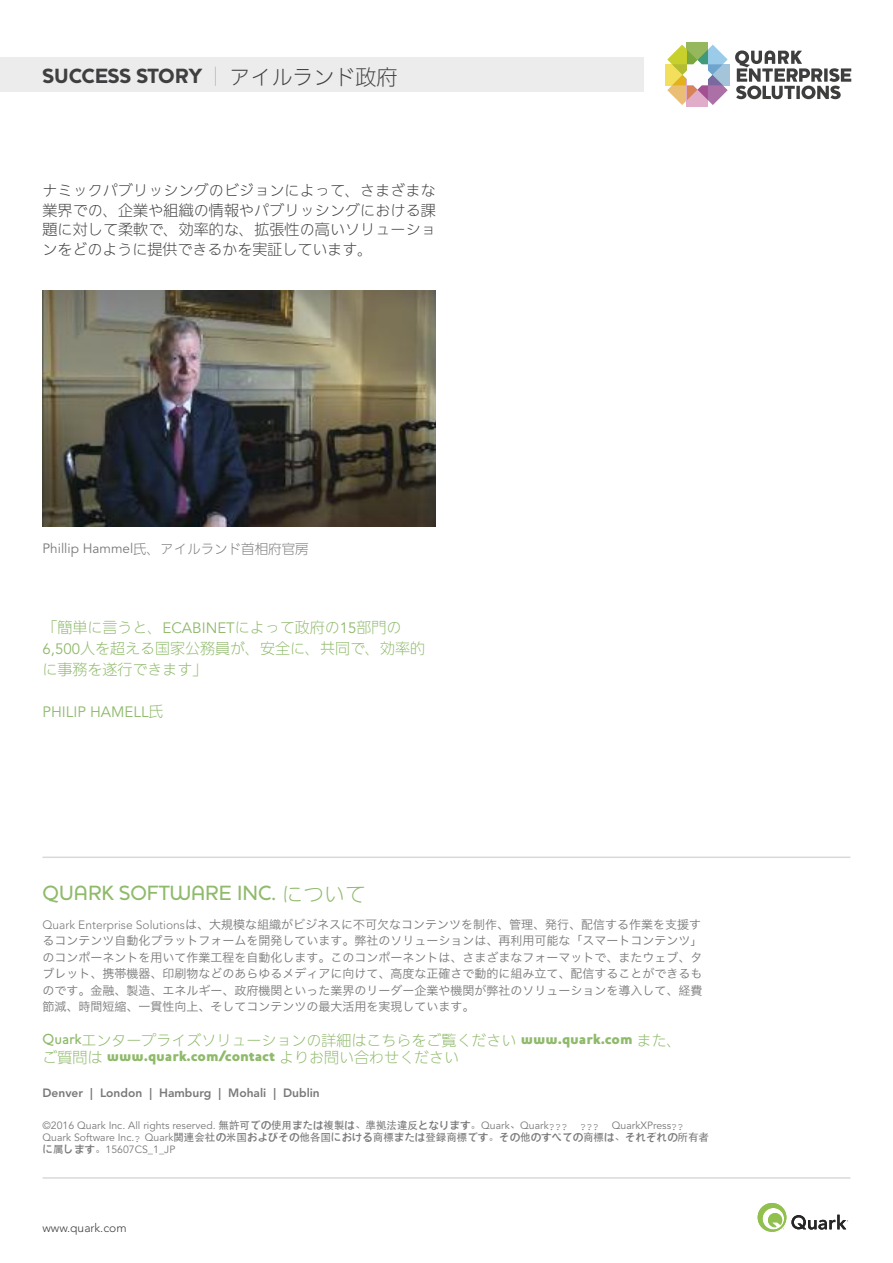
<style>
.page{position:relative;width:893px;height:1263px;background:#fff}
.page>*{position:absolute;margin:0;border:0;box-sizing:border-box;transform-origin:0 0}
.t1{font:900 21px "Houschka";color:#3f3f41}
.t2{font:500 21px "Houschka";color:#8fba6b}
.t3{font:300 15px/21px "Iwa UD Go Hon Pro";color:#8fba6b}
.t4{font:300 15px/19.5px "Iwa UD Go Hon Pro";letter-spacing:.005em;color:#3f3f41;text-align:justify}
.t5{font:800 15px "Houschka";color:#8fba6b}
.t6{font:15px "Avenir";color:#8fba6b}
.t7{font:13.5px "Avenir";color:#79797a}
.t8{font:12px/16.4px "Hiragino Sans GB W3";color:#79797a}
.t9{font:800 12px "Avenir";color:#79797a}
.t10{font:300 12px "Avenir";color:#3f3f41}
.t11{font:10.5px "Avenir";color:#79797a}
.t12{font:10.5px "ST Heiti";color:#79797a}
.s1{font-weight:100}
.s2{font-family:"Iwa UD Go Hon Pro";font-weight:300}
.s3{font-family:"Avenir";font-weight:400}
.s4{font-family:"Avenir";font-weight:300}
.s5{font-family:"Houschka";font-weight:500}
.s6{font-family:"Houschka";font-weight:800}
.s7{font-family:"ST Heiti"}
.s8{font-family:"Courier"}
.s9{font-family:"Avenir"}
</style>
<div class="page">
<div style="left:0;top:58px;width:643px;height:34px;background:#ececec"></div>
<svg style="left:758px;top:1203px;width:90px;height:29px"></svg>
<div style="left:665px;top:64px;width:33px;height:21px;background:#f3df5b"></div>
<div style="left:697px;top:64px;width:33px;height:21px;background:#a4c4d9"></div>
<div style="left:687px;top:43px;width:21px;height:32px;background:#95b75d"></div>
<div style="left:687px;top:75px;width:21px;height:32px;background:#e1acca"></div>
<svg style="left:667px;top:45px;width:61px;height:60px"></svg>
<svg style="left:735px;top:50px;width:116px;height:49px"></svg>
<hr style="left:43px;top:1177px;width:807px;height:2px;background:#d8d9d9">
<hr style="left:43px;top:856px;width:807px;height:2px;background:#d8d9d9">
<img style="left:43px;top:290px;width:393px;height:237px">
<h1 class="t1" style="left:43px;top:69px;width:356px">SUCCESS STORY <span class="s1">|</span> <span class="s2">アイルランド政府</span></h1>
<p class="t4" style="left:43px;top:181px;width:395px">ナミックパブリッシングのビジョンによって、さまざまな業界での、企業や組織の情報やパブリッシングにおける課題に対して柔軟で、効率的な、拡張性の高いソリューションをどのように提供できるかを実証しています。</p>
<p class="t7" style="left:43px;top:541px;width:268px">Phillip Hammel<span class="s2">氏、アイルランド首相府官房</span></p>
<p class="t3" style="left:43px;top:618px;width:384px">「簡単に言うと、<span class="s3">ECABINET</span>によって政府の<span class="s3">15</span>部門の<br><span class="s3">6,500</span>人を超える国家公務員が、安全に、共同で、効率的に事務を遂行できます」</p>
<p class="t6" style="left:43px;top:703px;width:123px">PHILIP HAMELL<span class="s2">氏</span></p>
<h1 class="t2" style="left:43px;top:880px;width:325px">QUARK SOFTWARE INC. <span class="s2">について</span></h1>
<p class="t8" style="left:43px;top:916px;width:662px"><span class="s4">Quark Enterprise Solutions</span>は、大規模な組織がビジネスに不可欠なコンテンツを制作、管理、発行、配信する作業を支援するコンテンツ自動化プラットフォームを開発しています。弊社のソリューションは、再利用可能な「スマートコンテンツ」のコンポーネントを用いて作業工程を自動化します。このコンポーネントは、さまざまなフォーマットで、またウェブ、タブレット、携帯機器、印刷物などのあらゆるメディアに向けて、高度な正確さで動的に組み立て、配信することができるものです。金融、製造、エネルギー、政府機関といった業界のリーダー企業や機関が弊社のソリューションを導入して、経費節減、時間短縮、一貫性向上、そしてコンテンツの最大活用を実現しています。</p>
<p class="t3" style="left:43px;top:1030px;width:641px"><span class="s5">Quark</span>エンタープライズソリューションの詳細はこちらをご覧ください <span class="s6">www.quark.com</span> また、</p>
<p class="t5" style="left:43px;top:1050px;width:418px"><span class="s2">ご質問は</span> www.quark.com/contact <span class="s2">よりお問い合わせください</span></p>
<p class="t9" style="left:43px;top:1083px;width:279px">Denver | London | Hamburg | Mohali | Dublin</p>
<p class="t11" style="left:43px;top:1119px;width:643px">©2016 Quark Inc. All rights reserved. <span class="s7">無許可での使用または複製は、準拠法違反となります。</span>Quark<span class="s7">、</span>Quark<span class="s8">??? ???</span> QuarkXPress<span class="s8">??</span></p>
<p class="t12" style="left:43px;top:1132px;width:668px"><span class="s9">Quark Software Inc.</span><span class="s8">?</span> <span class="s9">Quark</span>関連会社の米国およびその他各国における商標または登録商標です。その他のすべての商標は、それぞれの所有者</p>
<p class="t11" style="left:43px;top:1143px;width:134px"><span class="s7">に属します。</span>15607CS_1_JP</p>
<p class="t10" style="left:43px;top:1221px;width:86px">www.quark.com</p>
</div>
